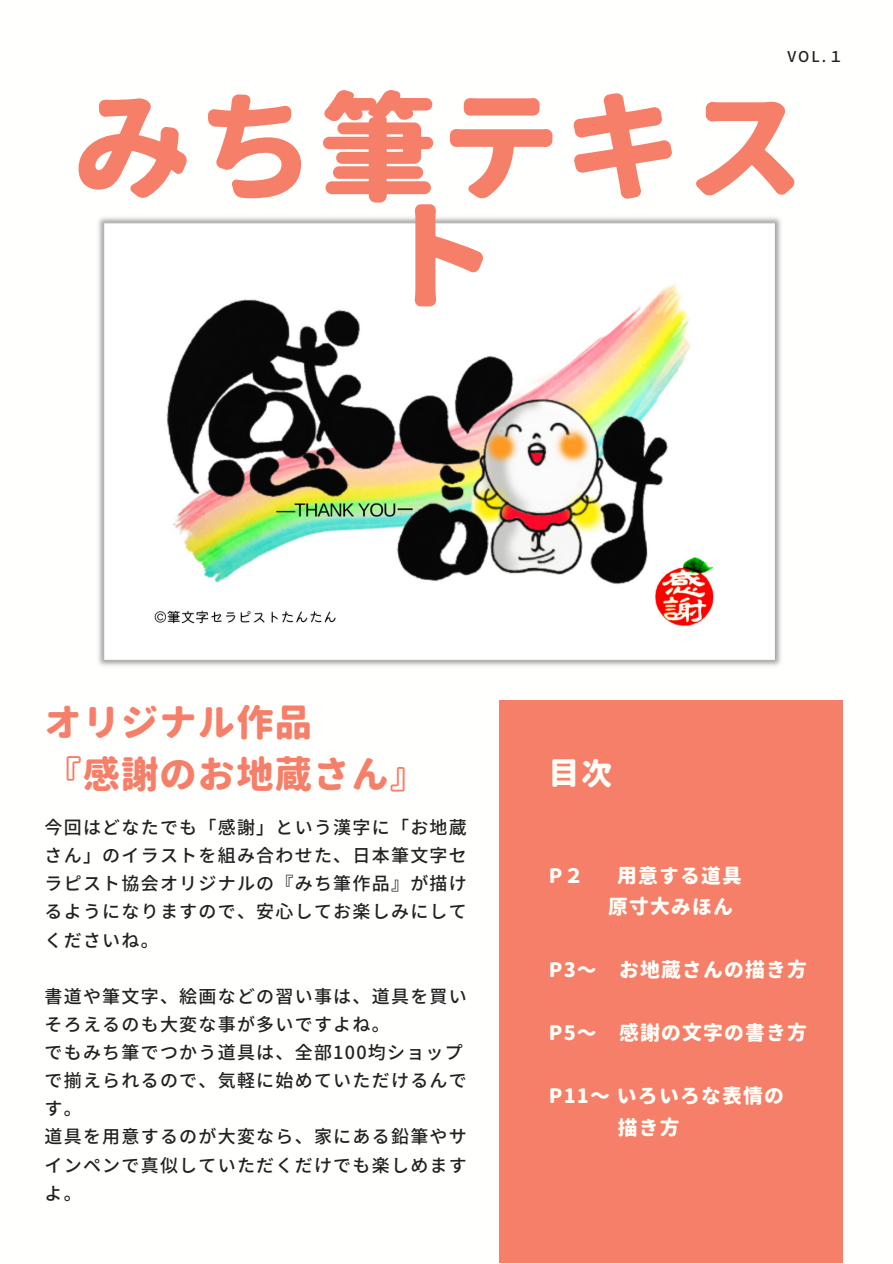
<style>
.page{position:relative;width:893px;height:1264px;background:#fff}
.page>*{position:absolute;margin:0;border:0;box-sizing:border-box;transform-origin:0 0}
.t1{font:800 119.85px/109.1px "Gen Jyuu Gothic";letter-spacing:.02em;color:#f67f69;text-align:center}
.t2{font:800 37.2px/51.8px "Gen Jyuu Gothic";letter-spacing:.03em;color:#f67f69}
.t3{font:800 31.05px "Gen Jyuu Gothic";color:#fffff9}
.t4{font:800 19.8px/31.5px "Gen Jyuu Gothic";letter-spacing:.06em;color:#fffff9;text-align:center}
.t5{font:500 18px/28px "Gen Shin Gothic";letter-spacing:.07em;color:#222;text-align:justify}
.t6{font:500 14.85px "Gen Shin Gothic";color:#222}
</style>
<div class="page">
<img style="left:98px;top:217px;width:683px;height:449px">
<div style="left:500px;top:700px;width:342px;height:562px;background:#f67f69"></div>
<p class="t6" style="left:787px;top:46px;width:57px">VOL.１</p>
<h1 class="t1" style="left:73px;top:91px;width:733px">みち筆テキスト</h1>
<h2 class="t2" style="left:44px;top:696px;width:384px">オリジナル作品<br>『感謝のお地蔵さん』</h2>
<p class="t5" style="left:44px;top:813px;width:424px">今回はどなたでも「感謝」という漢字に「お地蔵さん」のイラストを組み合わせた、日本筆文字セラピスト協会オリジナルの『みち筆作品』が描けるようになりますので、安心してお楽しみにしてくださいね。</p>
<p class="t5" style="left:44px;top:982px;width:424px;text-align:left">書道や筆文字、絵画などの習い事は、道具を買いそろえるのも大変な事が多いですよね。<br>でもみち筆でつかう道具は、全部100均ショップで揃えられるので、気軽に始めていただけるんです。<br>道具を用意するのが大変なら、家にある鉛筆やサインペンで真似していただくだけでも楽しめますよ。</p>
<h3 class="t3" style="left:548px;top:752px;width:65px">目次</h3>
<p class="t4" style="left:549px;top:859px;width:36px">P２</p>
<p class="t4" style="left:608px;top:859px;width:135px">用意する道具原寸大みほん</p>
<p class="t4" style="left:549px;top:954px;width:259px">P3〜 お地蔵さんの描き方</p>
<p class="t4" style="left:549px;top:1017px;width:259px">P5〜 感謝の文字の書き方</p>
<p class="t4" style="left:617px;top:1080px;width:168px;text-align:left;text-indent:-69px">P11〜いろいろな表情の描き方</p>
</div>
